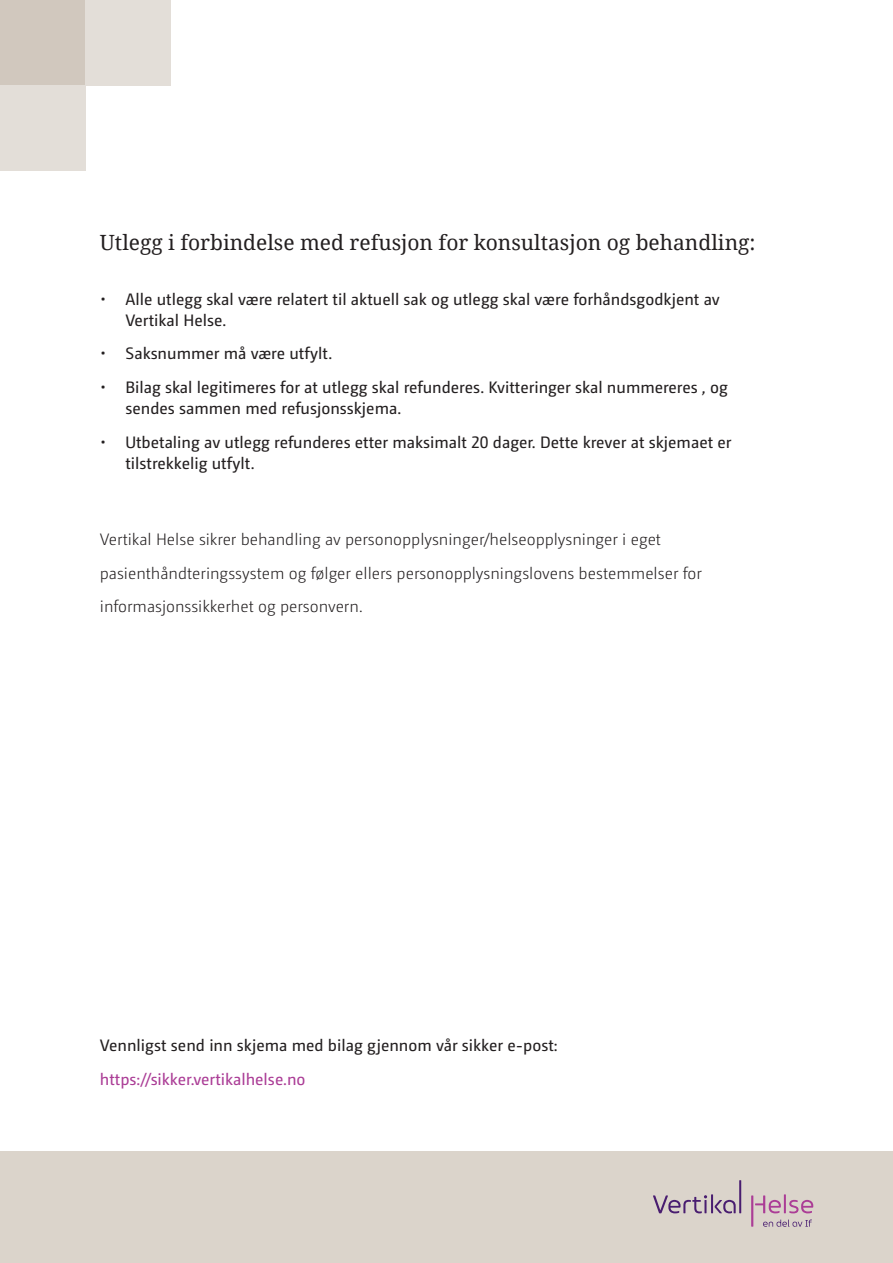
<style>
.page{position:relative;width:893px;height:1263px;background:#fff}
.page>*{position:absolute;margin:0;border:0;box-sizing:border-box;transform-origin:0 0}
.t1{font:21px "Noto Serif";color:#231f20}
.t2{font:16.5px/21px "Camingo Dos Pro";color:#231f20}
.t3{font:300 16.5px "Camingo Dos Pro";color:#231f20}
.t4{font:16.5px "Camingo Dos Pro";color:#ab3d96}
</style>
<div class="page">
<div style="left:0;top:0;width:85px;height:85px;background:#d1c8be"></div>
<div style="left:0;top:85px;width:85px;height:85px;background:#e3ded8"></div>
<div style="left:85px;top:0;width:85px;height:85px;background:#e3ded8"></div>
<div style="left:0;top:1151px;width:893px;height:112px;background:#dbd4cb"></div>
<hr style="left:739px;top:1180px;width:2px;height:33px;background:#491d70">
<svg style="left:653px;top:1194px;width:83px;height:19px"></svg>
<svg style="left:751px;top:1194px;width:62px;height:33px"></svg>
<p class="t1" style="left:100px;top:228px;width:657px">Utlegg i forbindelse med refusjon for konsultasjon og behandling:</p>
<p class="t2" style="left:125px;top:288px;width:596px;text-indent:-26px">• Alle utlegg skal være relatert til aktuell sak og utlegg skal være forhåndsgodkjent av<br>Vertikal Helse.</p>
<p class="t2" style="left:100px;top:343px;width:234px">• Saksnummer må være utfylt.</p>
<p class="t2" style="left:125px;top:377px;width:604px;text-indent:-26px">• Bilag skal legitimeres for at utlegg skal refunderes. Kvitteringer skal nummereres , og sendes sammen med refusjonsskjema.</p>
<p class="t2" style="left:125px;top:432px;width:607px;text-indent:-26px">• Utbetaling av utlegg refunderes etter maksimalt 20 dager. Dette krever at skjemaet er tilstrekkelig utfylt.</p>
<p class="t3" style="left:100px;top:530px;width:563px">Vertikal Helse sikrer behandling av personopplysninger/helseopplysninger i eget</p>
<p class="t3" style="left:100px;top:563px;width:603px">pasienthåndteringssystem og følger ellers personopplysningslovens bestemmelser for</p>
<p class="t3" style="left:100px;top:597px;width:264px">informasjonssikkerhet og personvern.</p>
<p class="t2" style="left:100px;top:1035px;width:459px">Vennligst send inn skjema med bilag gjennom vår sikker e-post:</p>
<p class="t4" style="left:100px;top:1069px;width:207px">https://sikker.vertikalhelse.no</p>
</div>
